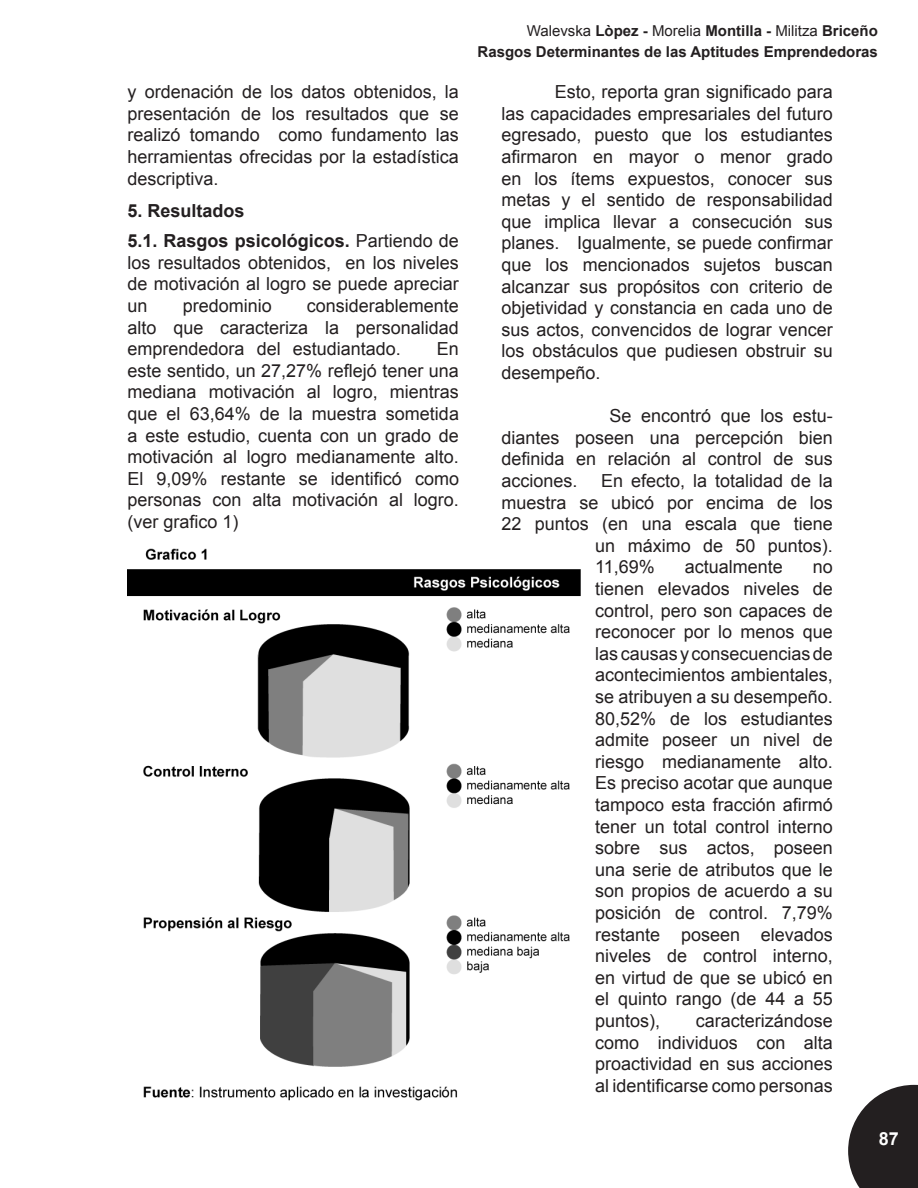
<style>
.page{position:relative;width:918px;height:1188px;background:#fff}
.page>*{position:absolute;margin:0;border:0;box-sizing:border-box;transform-origin:0 0}
.t1{font:18px/21.6px "Arial";color:#231f20;text-align:justify}
.t2{font:700 18px "Arial";color:#231f20}
.t3{font:700 18px "Arial";color:#fff}
.t4{font:700 15px/21px "Arial";color:#231f20;text-align:right}
.s1{font-weight:700}
.s2{font-weight:400}
</style>
<div class="page">
<svg style="left:848px;top:1085px;width:70px;height:103px;background:#434041"></svg>
<img style="left:128px;top:548px;width:453px;height:553px">
<p class="t1" style="left:128px;top:81px;width:333px">y ordenación de los datos obtenidos, la presentación de los resultados que se realizó tomando como fundamento las herramientas ofrecidas por la estadística descriptiva.</p>
<p class="t2" style="left:128px;top:198px;width:119px">5. Resultados</p>
<p class="t1" style="left:128px;top:230px;width:333px"><span class="s1">5.1. Rasgos psicológicos.</span> Partiendo de los resultados obtenidos, en los niveles de motivación al logro se puede apreciar un</p>
<p class="t1" style="left:128px;top:295px;width:333px;text-indent:179px">considerablemente alto que caracteriza la personalidad emprendedora del estudiantado.</p>
<p class="t1" style="left:183px;top:295px;width:91px">predominio</p>
<p class="t1" style="left:128px;top:338px;width:333px;text-indent:309px">En este sentido, un 27,27% reflejó tener una mediana motivación al logro, mientras que el 63,64% de la muestra sometida a este estudio, cuenta con un grado de motivación al logro medianamente alto.<br>El 9,09% restante se identificó como personas con alta motivación al logro. (ver grafico 1)</p>
<p class="t4" style="left:478px;top:21px;width:402px"><span class="s2">Walevska</span> Lòpez - <span class="s2">Morelia</span> Montilla - <span class="s2">Militza</span> Briceño<br>Rasgos Determinantes de las Aptitudes Emprendedoras</p>
<p class="t1" style="left:502px;top:81px;width:333px;text-indent:53px">Esto, reporta gran significado para las capacidades empresariales del futuro egresado, puesto que los estudiantes afirmaron en mayor o menor grado en los ítems expuestos, conocer sus metas y el sentido de responsabilidad que implica llevar a consecución sus planes. Igualmente, se puede confirmar que los mencionados sujetos buscan alcanzar sus propósitos con criterio de objetividad y constancia en cada uno de sus actos, convencidos de lograr vencer los obstáculos que pudiesen obstruir su desempeño.</p>
<p class="t1" style="left:502px;top:405px;width:333px;text-indent:108px">Se encontró que los estu&shy;diantes poseen una percepción bien definida en relación al control de sus acciones.</p>
<p class="t1" style="left:601px;top:470px;width:233px">En efecto, la totalidad de la</p>
<p class="t1" style="left:502px;top:492px;width:333px">muestra se ubicó por encima de los</p>
<p class="t1" style="left:502px;top:513px;width:333px">22 puntos (en una escala que tiene</p>
<p class="t1" style="left:595px;top:535px;width:239px">un máximo de 50 puntos).</p>
<p class="t1" style="left:595px;top:556px;width:61px">11,69%</p>
<p class="t1" style="left:685px;top:556px;width:100px">actualmente</p>
<p class="t1" style="left:595px;top:556px;width:239px;text-indent:218px">no tienen elevados niveles de control, pero son capaces de reconocer por lo menos que las causas y consecuencias de acontecimientos ambientales, se atribuyen a su desempeño.<br>80,52% de los estudiantes admite poseer un nivel de riesgo medianamente alto.<br>Es preciso acotar que aunque tampoco esta fracción afirmó tener un total control interno sobre sus actos, poseen una serie de atributos que le son propios de acuerdo a su posición de control. 7,79% restante poseen elevados niveles de control interno, en virtud de que se ubicó en el quinto rango (de 44 a 55 puntos),</p>
<p class="t1" style="left:595px;top:1010px;width:239px;text-indent:101px">caracterizándose como individuos con alta proactividad en sus acciones al identificarse como personas</p>
<p class="t3" style="left:879px;top:1127px;width:22px">87</p>
</div>
